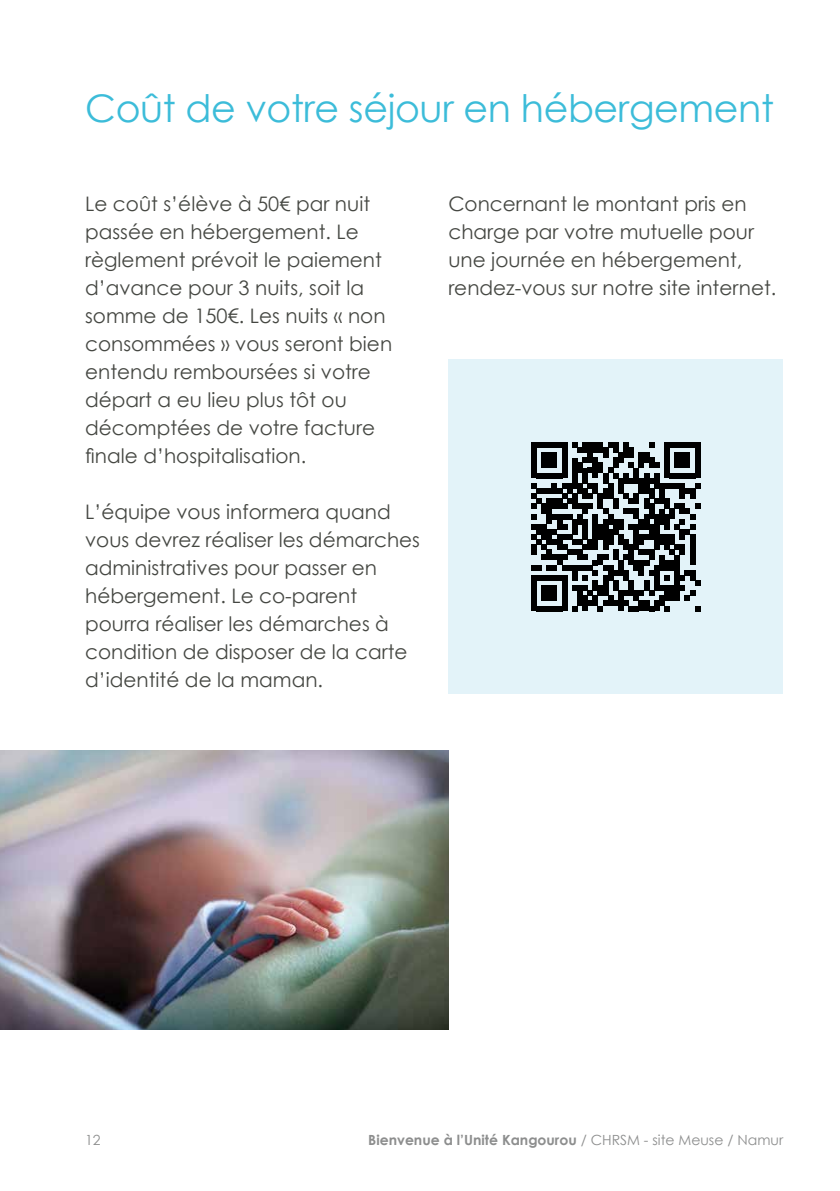
<style>
.page{position:relative;width:840px;height:1191px;background:#fff}
.page>*{position:absolute;margin:0;border:0;box-sizing:border-box;transform-origin:0 0}
.t1{font:38px "Century Gothic";letter-spacing:-.01em;color:#3cbcd9}
.t2{font:20px/28px "Century Gothic";color:#454742}
.t3{font:700 14px "Century Gothic";color:#8d8e8e}
.t4{font:14px "Century Gothic";color:#8d8e8e}
.s1{font-weight:400}
</style>
<div class="page">
<div style="left:448px;top:359px;width:334px;height:335px;background:#e3f3f9"></div>
<img style="left:0;top:750px;width:448px;height:279px">
<svg style="left:531px;top:442px;width:168px;height:169px"></svg>
<h1 class="t1" style="left:85px;top:82px;width:690px">Coût de votre séjour en hébergement</h1>
<p class="t2" style="left:85px;top:190px;width:308px">Le coût s’élève à 50€ par nuit passée en hébergement. Le règlement prévoit le paiement d’avance pour 3 nuits, soit la somme de 150€. Les nuits « non consommées » vous seront bien entendu remboursées si votre départ a eu lieu plus tôt ou décomptées de votre facture finale d’hospitalisation.</p>
<p class="t2" style="left:85px;top:498px;width:336px">L’équipe vous informera quand vous devrez réaliser les démarches administratives pour passer en hébergement. Le co-parent pourra réaliser les démarches à condition de disposer de la carte d’identité de la maman.</p>
<p class="t2" style="left:448px;top:190px;width:329px">Concernant le montant pris en charge par votre mutuelle pour une journée en hébergement, rendez-vous sur notre site internet.</p>
<p class="t4" style="left:85px;top:1130px;width:17px">12</p>
<p class="t3" style="left:368px;top:1129px;width:416px">Bienvenue à l’Unité Kangourou <span class="s1">/ CHRSM - site Meuse / Namur</span></p>
</div>
